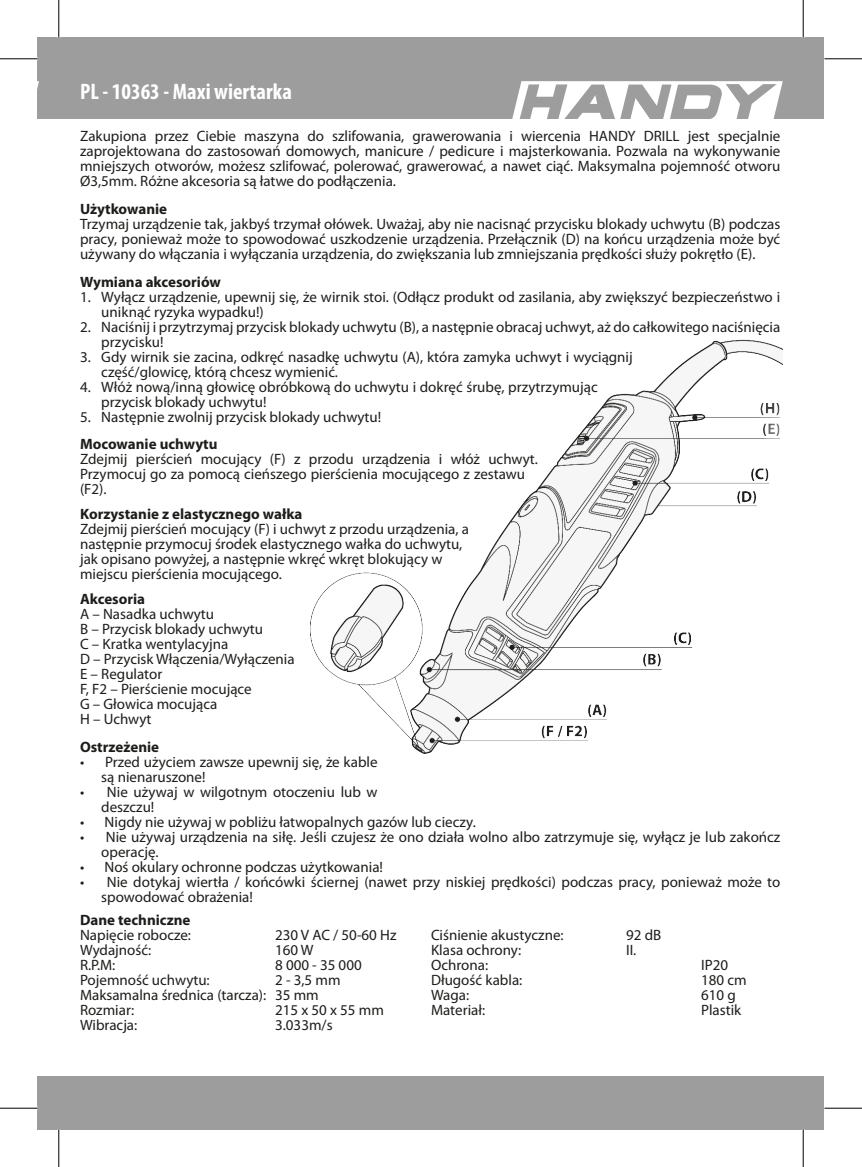
<style>
.page{position:relative;width:862px;height:1167px;background:#fff}
.page>*{position:absolute;margin:0;border:0;box-sizing:border-box;transform-origin:0 0}
.t1{font:700 condensed 22.5px "Myriad Pro";color:#fff}
.t2{font:15px/15px "Myriad Pro";color:#1d1d1b}
.t3{font:700 15px "Myriad Pro";color:#1d1d1b}
</style>
<div class="page">
<div style="left:38px;top:38px;width:786px;height:81px;background:#9d9d9d"></div>
<div style="left:38px;top:1076px;width:786px;height:53px;background:#9d9d9d"></div>
<svg style="left:512px;top:81px;width:270px;height:38px"></svg>
<img style="left:310px;top:339px;width:472px;height:415px">
<hr style="left:0;top:58px;width:38px;height:1px;background:#000">
<hr style="left:824px;top:58px;width:38px;height:1px;background:#000">
<hr style="left:0;top:1107px;width:38px;height:1px;background:#000">
<hr style="left:824px;top:1107px;width:38px;height:1px;background:#000">
<hr style="left:58px;top:0;width:1px;height:37px;background:#000">
<hr style="left:58px;top:1129px;width:1px;height:37px;background:#000">
<hr style="left:802px;top:0;width:1px;height:37px;background:#000">
<hr style="left:802px;top:1129px;width:1px;height:37px;background:#000">
<h1 class="t1" style="left:80px;top:77px;width:213px">PL - 10363 - Maxi wiertarka</h1>
<p class="t2" style="left:80px;top:129px;width:702px;text-align:justify">Zakupiona przez Ciebie maszyna do szlifowania, grawerowania i wiercenia HANDY DRILL jest specjalnie zaprojektowana do zastosowań domowych, manicure / pedicure i majsterkowania. Pozwala na wykonywanie mniejszych otworów, możesz szlifować, polerować, grawerować, a nawet ciąć. Maksymalna pojemność otworu Ø3,5mm. Różne akcesoria są łatwe do podłączenia.</p>
<p class="t3" style="left:80px;top:199px;width:89px">Użytkowanie</p>
<p class="t2" style="left:80px;top:216px;width:701px;text-align:justify">Trzymaj urządzenie tak, jakbyś trzymał ołówek. Uważaj, aby nie nacisnąć przycisku blokady uchwytu (B) podczas pracy, ponieważ może to spowodować uszkodzenie urządzenia. Przełącznik (D) na końcu urządzenia może być używany do włączania i wyłączania urządzenia, do zwiększania lub zmniejszania prędkości służy pokrętło (E).</p>
<p class="t3" style="left:80px;top:272px;width:142px">Wymiana akcesoriów</p>
<p class="t2" style="left:101px;top:289px;width:680px;text-indent:-21px">1. Wyłącz urządzenie, upewnij się, że wirnik stoi. (Odłącz produkt od zasilania, aby zwiększyć bezpieczeństwo i uniknąć ryzyka wypadku!)</p>
<p class="t2" style="left:101px;top:319px;width:680px;text-indent:-21px">2. Naciśnij i przytrzymaj przycisk blokady uchwytu (B), a następnie obracaj uchwyt, aż do całkowitego naciśnięcia przycisku!</p>
<p class="t2" style="left:101px;top:349px;width:533px;text-indent:-21px">3. Gdy wirnik sie zacina, odkręć nasadkę uchwytu (A), która zamyka uchwyt i wyciągnij część/glowicę, którą chcesz wymienić.</p>
<p class="t2" style="left:101px;top:379px;width:498px;text-indent:-21px">4. Włóż nową/inną głowicę obróbkową do uchwytu i dokręć śrubę, przytrzymując przycisk blokady uchwytu!</p>
<p class="t2" style="left:80px;top:409px;width:303px">5. Następnie zwolnij przycisk blokady uchwytu!</p>
<p class="t3" style="left:80px;top:434px;width:139px">Mocowanie uchwytu</p>
<p class="t2" style="left:80px;top:451px;width:459px">Zdejmij pierścień mocujący (F) z przodu urządzenia i włóż uchwyt.<br>Przymocuj go za pomocą cieńszego pierścienia mocującego z zestawu (F2).</p>
<p class="t3" style="left:80px;top:504px;width:224px">Korzystanie z elastycznego wałka</p>
<p class="t2" style="left:80px;top:521px;width:390px">Zdejmij pierścień mocujący (F) i uchwyt z przodu urządzenia, a następnie przymocuj środek elastycznego wałka do uchwytu, jak opisano powyżej, a następnie wkręć wkręt blokujący w miejscu pierścienia mocującego.</p>
<p class="t3" style="left:80px;top:589px;width:67px">Akcesoria</p>
<p class="t2" style="left:80px;top:606px;width:216px">A – Nasadka uchwytu<br>B – Przycisk blokady uchwytu<br>C – Kratka wentylacyjna<br>D – Przycisk Włączenia/Wyłączenia<br>E – Regulator<br>F, F2 – Pierścienie mocujące<br>G – Głowica mocująca<br>H – Uchwyt</p>
<p class="t3" style="left:80px;top:737px;width:81px">Ostrzeżenie</p>
<p class="t2" style="left:101px;top:754px;width:278px;text-indent:-21px">• Przed użyciem zawsze upewnij się, że kable są nienaruszone!</p>
<p class="t2" style="left:101px;top:784px;width:278px;text-indent:-21px">• Nie używaj w wilgotnym otoczeniu lub w deszczu!</p>
<p class="t2" style="left:80px;top:814px;width:397px">• Nigdy nie używaj w pobliżu łatwopalnych gazów lub cieczy.</p>
<p class="t2" style="left:101px;top:829px;width:680px;text-indent:-21px">• Nie używaj urządzenia na siłę. Jeśli czujesz że ono działa wolno albo zatrzymuje się, wyłącz je lub zakończ operację.</p>
<p class="t2" style="left:80px;top:859px;width:304px">• Noś okulary ochronne podczas użytkowania!</p>
<p class="t2" style="left:101px;top:874px;width:680px;text-indent:-21px">• Nie dotykaj wiertła / końcówki ściernej (nawet przy niskiej prędkości) podczas pracy, ponieważ może to spowodować obrażenia!</p>
<p class="t3" style="left:80px;top:910px;width:112px">Dane techniczne</p>
<p class="t2" style="left:80px;top:927px;width:112px">Napięcie robocze:</p>
<p class="t2" style="left:275px;top:927px;width:123px">230 V AC / 50-60 Hz</p>
<p class="t2" style="left:80px;top:942px;width:73px">Wydajność:</p>
<p class="t2" style="left:275px;top:942px;width:40px">160 W</p>
<p class="t2" style="left:80px;top:957px;width:37px">R.P.M:</p>
<p class="t2" style="left:275px;top:957px;width:88px">8 000 - 35 000</p>
<p class="t2" style="left:80px;top:972px;width:131px">Pojemność uchwytu:</p>
<p class="t2" style="left:431px;top:927px;width:134px">Ciśnienie akustyczne:</p>
<p class="t2" style="left:626px;top:927px;width:37px">92 dB</p>
<p class="t2" style="left:431px;top:942px;width:92px">Klasa ochrony:</p>
<p class="t2" style="left:626px;top:942px;width:12px">II.</p>
<p class="t2" style="left:431px;top:957px;width:59px">Ochrona:</p>
<p class="t2" style="left:701px;top:957px;width:28px">IP20</p>
<p class="t2" style="left:431px;top:972px;width:93px">Długość kabla:</p>
<p class="t2" style="left:701px;top:972px;width:47px">180 cm</p>
<p class="t2" style="left:431px;top:987px;width:40px">Waga:</p>
<p class="t2" style="left:701px;top:987px;width:36px">610 g</p>
<p class="t2" style="left:431px;top:1002px;width:56px">Materiał:</p>
<p class="t2" style="left:701px;top:1002px;width:42px">Plastik</p>
<p class="t2" style="left:80px;top:972px;width:262px;text-indent:195px">2 - 3,5 mm<br>Maksamalna średnica (tarcza): 35 mm<br>Rozmiar:</p>
<p class="t2" style="left:275px;top:1002px;width:110px">215 x 50 x 55 mm</p>
<p class="t2" style="left:80px;top:1017px;width:59px">Wibracja:</p>
<p class="t2" style="left:275px;top:1017px;width:59px">3.033m/s</p>
</div>
